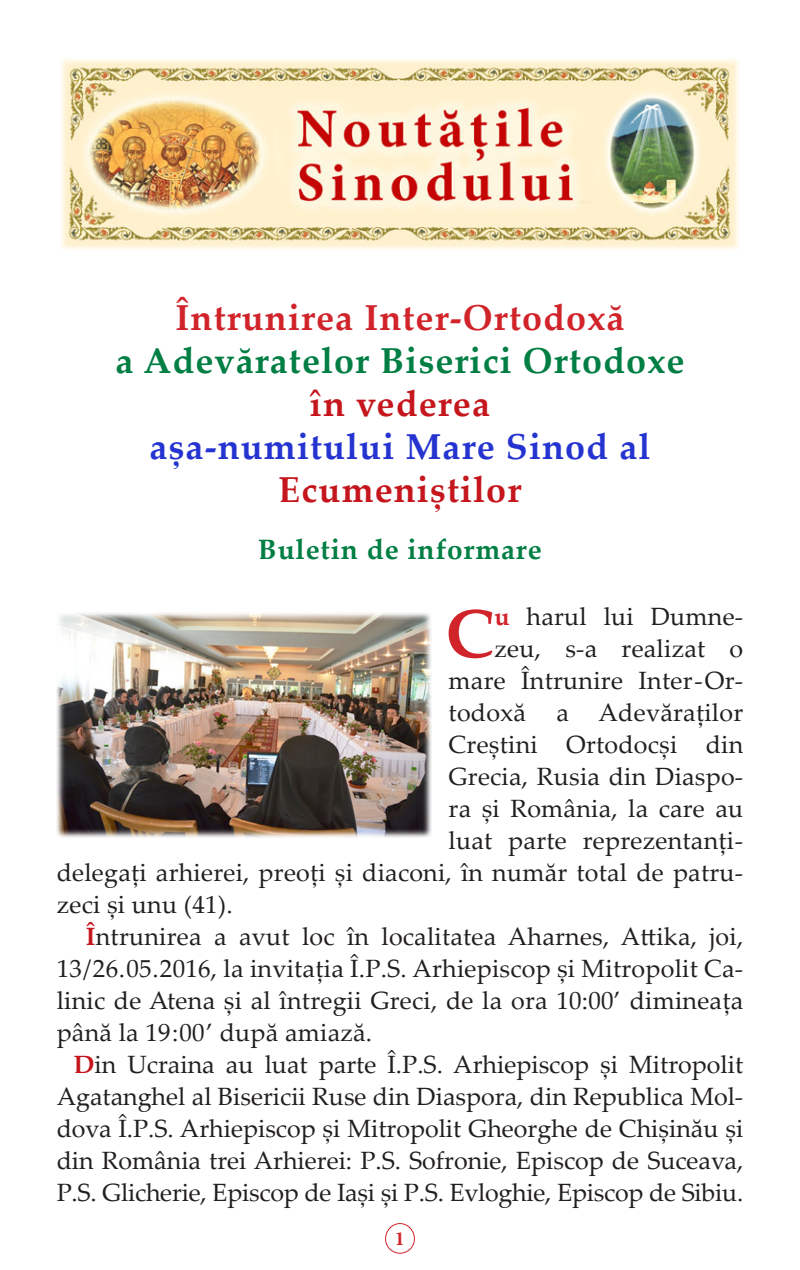
<style>
.page{position:relative;width:800px;height:1270px;background:#fff}
.page>*{position:absolute;margin:0;border:0;box-sizing:border-box;transform-origin:0 0}
.t1{font:700 67.8px "Palatino Linotype";color:#d1232a}
.t2{font:700 36px/43.2px "Palatino Linotype";letter-spacing:.03em;color:#2534d0;text-align:center}
.t3{font:700 36px "Palatino Linotype";letter-spacing:.03em;color:#007e43}
.t4{font:700 36px "Palatino Linotype";letter-spacing:.03em;color:#d1232a}
.t5{font:700 36px "Palatino Linotype";letter-spacing:.03em;color:#c4161c}
.t6{font:700 28px "Palatino Linotype";letter-spacing:.03em;color:#007e43}
.t7{font:25px/32px "Palatino Linotype";letter-spacing:.01em;color:#231f20;text-align:justify}
.t8{font:700 20px "Minion Pro";color:#d1232a}
.s1{color:#c4161c}
.s2{font-weight:700;color:#d1232a}
.s3{font-weight:700;color:#c4161c}
</style>
<div class="page">
<div style="left:385px;top:1223px;width:30px;height:31px;border:1px solid #d1232a;border-radius:50%"></div>
<img style="left:57px;top:613px;width:375px;height:224px">
<img style="left:62px;top:59px;width:676px;height:190px">
<p class="t4" style="left:176px;top:292px;width:450px">Întrunirea Inter-Ortodoxă</p>
<p class="t3" style="left:116px;top:335px;width:570px">a Adevăratelor Biserici Ortodoxe</p>
<p class="t5" style="left:310px;top:378px;width:182px">în vederea</p>
<p class="t2" style="left:149px;top:424px;width:502px">așa-numitului Mare Sinod al<br><span class="s1">Ecumeniștilor</span></p>
<p class="t6" style="left:258px;top:530px;width:285px">Buletin de informare</p>
<p class="t1" style="left:445px;top:586px;width:51px">C</p>
<p class="t7" style="left:494px;top:599px;width:250px"><span class="s2">u</span> harul lui Dumne-</p>
<p class="t7" style="left:494px;top:631px;width:250px">zeu, s-a realizat o</p>
<p class="t7" style="left:449px;top:663px;width:296px">mare Întrunire Inter-Or-</p>
<p class="t7" style="left:449px;top:695px;width:296px">todoxă a Adevăraților</p>
<p class="t7" style="left:449px;top:727px;width:296px">Creștini Ortodocși din</p>
<p class="t7" style="left:449px;top:759px;width:296px">Grecia, Rusia din Diaspo-</p>
<p class="t7" style="left:449px;top:791px;width:296px">ra și România, la care au</p>
<p class="t7" style="left:449px;top:823px;width:296px">luat parte reprezentanți-</p>
<p class="t7" style="left:57px;top:855px;width:688px">delegați arhierei, preoți și diaconi, în număr total de patru-</p>
<p class="t7" style="left:57px;top:887px;width:178px">zeci și unu (41).</p>
<p class="t7" style="left:57px;top:919px;width:688px;text-indent:29px"><span class="s3">Î</span>ntrunirea a avut loc în localitatea Aharnes, Attika, joi, 13/26.05.2016, la invitația Î.P.S. Arhiepiscop și Mitropolit Ca&shy;linic de Atena și al întregii Greci, de la ora 10:00’ dimineața până la 19:00’ după amiază.</p>
<p class="t7" style="left:57px;top:1047px;width:688px;text-indent:17px"><span class="s3">D</span>in Ucraina au luat parte Î.P.S. Arhiepiscop și Mitropolit Agatanghel al Bisericii Ruse din Diaspora, din Republica Mol&shy;dova Î.P.S. Arhiepiscop și Mitropolit Gheorghe de Chișinău și din România trei Arhierei: P.S. Sofronie, Episcop de Suceava, P.S. Glicherie, Episcop de Iași și P.S. Evloghie, Episcop de Sibiu.</p>
<p class="t8" style="left:395px;top:1225px;width:11px">1</p>
</div>
